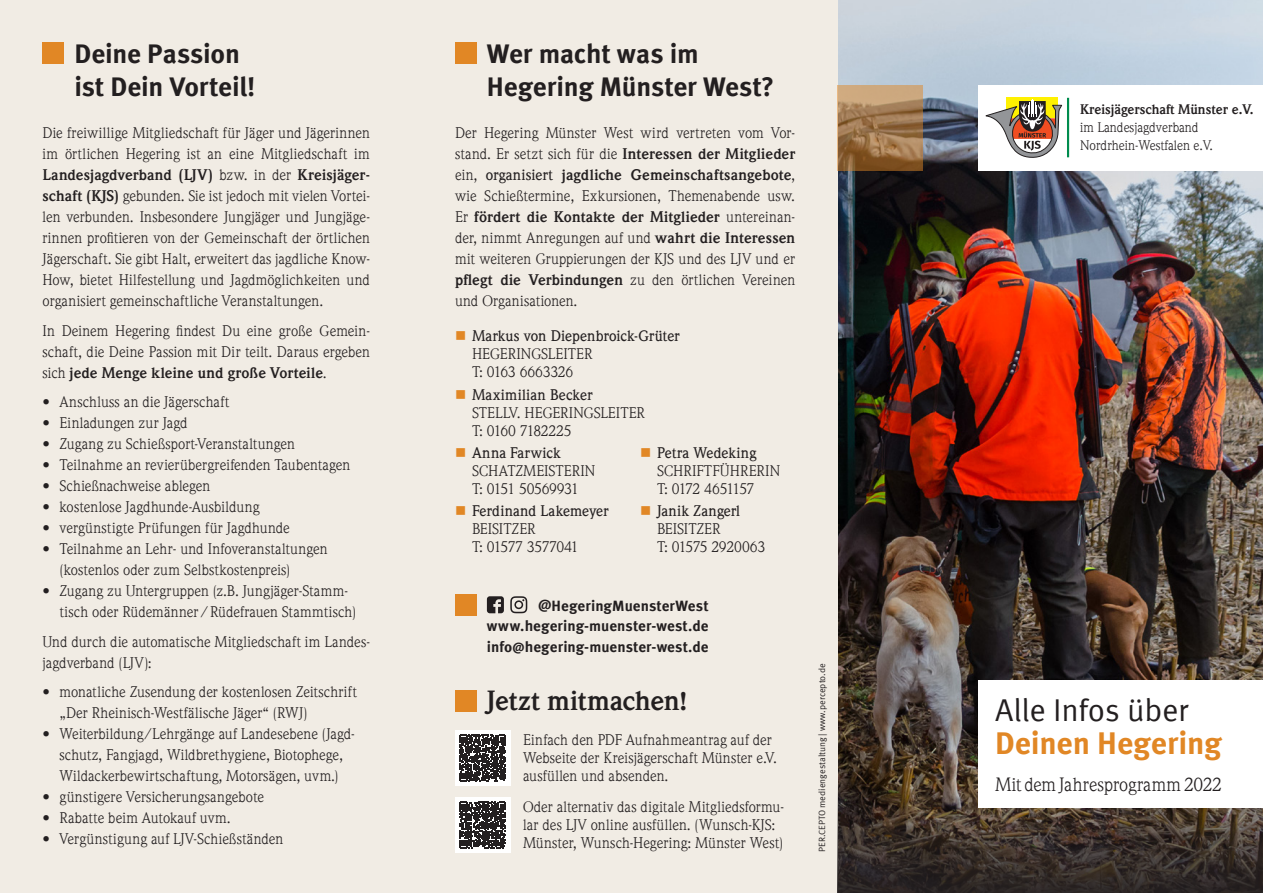
<style>
.page{position:relative;width:1263px;height:893px;background:#fff}
.page>*{position:absolute;margin:0;border:0;box-sizing:border-box;transform-origin:0 0}
.t1{font:700 31.5px/33px "Meta Offc";letter-spacing:-.005em;color:#e18725}
.t2{font:700 27px/32.4px "Meta Offc";letter-spacing:-.01em;color:#231f20}
.t3{font:700 27px "Weidemann LT";letter-spacing:-.005em;color:#231f20}
.t4{font:18.75px "Weidemann LT";color:#231f20}
.t5{font:15px/21px "Weidemann LT";letter-spacing:.005em;color:#231f20}
.t6{font:15px/18px "Weidemann LT";letter-spacing:-.015em;color:#231f20}
.t7{font:700 15px "Meta Offc";letter-spacing:.01em;color:#231f20}
.t8{font:500 15px/18px "Weidemann LT";letter-spacing:-.01em;color:#231f20}
.t9{font:15px/18px "Weidemann LT";letter-spacing:-.02em;color:#231f20}
.t10{font:13.5px "Weidemann LT";color:#231f20}
.t11{font:700 13.5px "Weidemann LT";color:#231f20}
.t12{font:9px "Meta Offc Norm";color:#231f20}
.s1{font-weight:700}
.s2{font-weight:500}
.s3{font-weight:400}
.s4{font-size:13.5px}
.s5{font-family:"Meta Offc Norm";font-weight:400;color:#231f20}
</style>
<div class="page">
<img style="left:838px;top:0;width:425px;height:782px">
<div style="left:0;top:0;width:412px;height:893px;background:#f1ece4"></div>
<div style="left:412px;top:0;width:426px;height:893px;background:#f1ece4"></div>
<svg style="left:838px;top:782px;width:425px;height:111px;background:#3c322b"></svg>
<svg style="left:838px;top:85px;width:85px;height:85px;background:#a27b51"></svg>
<div style="left:978px;top:680px;width:285px;height:128px;background:#fff"></div>
<div style="left:455px;top:730px;width:55px;height:56px;background:#fff"></div>
<svg style="left:459px;top:735px;width:47px;height:46px"></svg>
<div style="left:455px;top:797px;width:55px;height:56px;background:#fff"></div>
<svg style="left:459px;top:802px;width:47px;height:46px"></svg>
<div style="left:43px;top:43px;width:21px;height:21px;background:#e18725"></div>
<div style="left:455px;top:43px;width:21px;height:21px;background:#e18725"></div>
<div style="left:455px;top:690px;width:21px;height:21px;background:#e18725"></div>
<div style="left:455px;top:594px;width:21px;height:21px;background:#e18725"></div>
<svg style="left:487px;top:596px;width:17px;height:17px"></svg>
<svg style="left:510px;top:596px;width:17px;height:17px"></svg>
<div style="left:978px;top:85px;width:285px;height:85px;background:#fff"></div>
<hr style="left:1067px;top:98px;width:2px;height:59px;background:#008c4e">
<div style="left:1006px;top:98px;width:52px;height:20px;background:#fff101"></div>
<svg style="left:986px;top:100px;width:76px;height:58px"></svg>
<p class="t2" style="left:74px;top:38px;width:182px">Deine Passion ist Dein Vorteil!</p>
<p class="t5" style="left:43px;top:122px;width:329px;text-align:justify">Die freiwillige Mitgliedschaft für Jäger und Jägerinnen im örtlichen Hegering ist an eine Mitgliedschaft im <span class="s1">Landesjagdverband (LJV)</span> bzw. in der <span class="s1">Kreisjäger&shy;schaft (KJS)</span> gebunden. Sie ist jedoch mit vielen Vortei&shy;len verbunden. Insbesondere Jungjäger und Jungjäge&shy;rinnen profitieren von der Gemeinschaft der örtlichen Jägerschaft. Sie gibt Halt, erweitert das jagdliche Know-How, bietet Hilfestellung und Jagdmöglichkeiten und organisiert gemeinschaftliche Veranstaltungen.</p>
<p class="t5" style="left:43px;top:320px;width:329px;text-align:justify">In Deinem Hegering findest Du eine große Gemein&shy;schaft, die Deine Passion mit Dir teilt. Daraus ergeben sich <span class="s1">jede Menge kleine und große Vorteile</span>.</p>
<p class="t5" style="left:43px;top:391px;width:188px">• Anschluss an die Jägerschaft</p>
<p class="t5" style="left:43px;top:412px;width:147px">• Einladungen zur Jagd</p>
<p class="t5" style="left:43px;top:433px;width:254px">• Zugang zu Schießsport-Veranstaltungen</p>
<p class="t5" style="left:43px;top:454px;width:309px">• Teilnahme an revierübergreifenden Taubentagen</p>
<p class="t5" style="left:43px;top:475px;width:169px">• Schießnachweise ablegen</p>
<p class="t5" style="left:43px;top:496px;width:218px">• kostenlose Jagdhunde-Ausbildung</p>
<p class="t5" style="left:43px;top:517px;width:249px">• vergünstigte Prüfungen für Jagdhunde</p>
<p class="t5" style="left:60px;top:538px;width:270px;text-indent:-17px">• Teilnahme an Lehr- und Infoveranstaltungen (kostenlos oder zum Selbstkostenpreis)</p>
<p class="t5" style="left:60px;top:580px;width:298px;text-indent:-17px">• Zugang zu Untergruppen (z.B. Jungjäger-Stamm&shy;tisch oder Rüdemänner/Rüdefrauen Stammtisch)</p>
<p class="t5" style="left:43px;top:631px;width:329px">Und durch die automatische Mitgliedschaft im Landes&shy;jagdverband (LJV):</p>
<p class="t5" style="left:60px;top:681px;width:299px;text-indent:-17px">• monatliche Zusendung der kostenlosen Zeitschrift „Der Rheinisch-Westfälische Jäger“ (RWJ)</p>
<p class="t5" style="left:43px;top:723px;width:314px;text-align:center">• Weiterbildung/Lehrgänge auf Landesebene (Jagd&shy;schutz, Fangjagd, Wildbrethygiene, Biotophege,<br>Wildackerbewirtschaftung, Motorsägen, uvm.)</p>
<p class="t5" style="left:43px;top:786px;width:223px">• günstigere Versicherungsangebote</p>
<p class="t5" style="left:43px;top:807px;width:190px">• Rabatte beim Autokauf uvm.</p>
<p class="t5" style="left:43px;top:828px;width:242px">• Vergünstigung auf LJV-Schießständen</p>
<p class="t2" style="left:487px;top:38px;width:289px">Wer macht was im<br>Hegering Münster West?</p>
<p class="t5" style="left:455px;top:122px;width:342px;text-align:justify">Der Hegering Münster West wird vertreten vom Vor&shy;stand. Er setzt sich für die <span class="s1">Interessen der Mitglieder </span>ein, <span class="s2">organisiert</span> <span class="s1">jagdliche Gemeinschaftsangebote</span>, wie Schießtermine, Exkursionen, Themenabende usw.<br>Er <span class="s1">fördert die Kontakte der Mitglieder</span> untereinan&shy;der, nimmt Anregungen auf und <span class="s1">wahrt die Interessen </span>mit weiteren Gruppierungen der KJS und des LJV und er <span class="s1">pflegt die Verbindungen</span> zu den örtlichen Vereinen und Organisationen.</p>
<p class="t8" style="left:472px;top:327px;width:209px">Markus von Diepenbroick-Grüter<br><span class="s3">HEGERINGSLEITER<br>T: 0163 6663326</span></p>
<p class="t6" style="left:472px;top:385px;width:174px"><span class="s2">Maximilian Becker<br></span>STELLV. HEGERINGSLEITER<br>T: 0160 7182225</p>
<p class="t6" style="left:472px;top:443px;width:125px"><span class="s2">Anna Farwick<br></span>SCHATZMEISTERIN<br>T: 0151 50569931</p>
<p class="t9" style="left:472px;top:502px;width:138px"><span class="s2">Ferdinand Lakemeyer<br></span>BEISITZER<br>T: 01577 3577041</p>
<p class="t5" style="left:657px;top:444px;width:125px;line-height:18px"><span class="s2">Petra Wedeking<br></span>SCHRIFTFÜHRERIN<br>T: 0172 4651157</p>
<p class="t6" style="left:657px;top:502px;width:110px"><span class="s2">Janik Zangerl<br></span>BEISITZER<br>T: 01575 2920063</p>
<p class="t7" style="left:538px;top:596px;width:172px">@HegeringMuensterWest</p>
<p class="t7" style="left:487px;top:617px;width:223px">www.hegering-muenster-west.de</p>
<p class="t7" style="left:487px;top:638px;width:223px">info<span class="s4">@</span>hegering-muenster-west.de</p>
<p class="t3" style="left:487px;top:684px;width:202px">Jetzt mitmachen!</p>
<p class="t5" style="left:523px;top:730px;width:255px;line-height:18px">Einfach den PDF Aufnahmeantrag auf der<br>Webseite der Kreisjägerschaft Münster e.V. ausfüllen und absenden.</p>
<p class="t5" style="left:523px;top:797px;width:262px;line-height:18px">Oder alternativ das digitale Mitgliedsformu&shy;lar des LJV online ausfüllen. (Wunsch-KJS:<br>Münster, Wunsch-Hegering: Münster West)</p>
<p class="t12" style="left:817px;top:852px;width:190px;rotate:-90deg">PER.CEPTO mediengestaltung | www.percepto.de</p>
<p class="t11" style="left:1080px;top:102px;width:175px">Kreisjägerschaft Münster e.V.</p>
<p class="t10" style="left:1080px;top:120px;width:120px">im Landesjagdverband</p>
<p class="t10" style="left:1080px;top:138px;width:134px">Nordrhein-Westfalen e.V.</p>
<p class="t1" style="left:995px;top:695px;width:228px"><span class="s5">Alle Infos über<br></span>Deinen Hegering</p>
<p class="t4" style="left:995px;top:774px;width:228px">Mit dem Jahresprogramm 2022</p>
</div>
